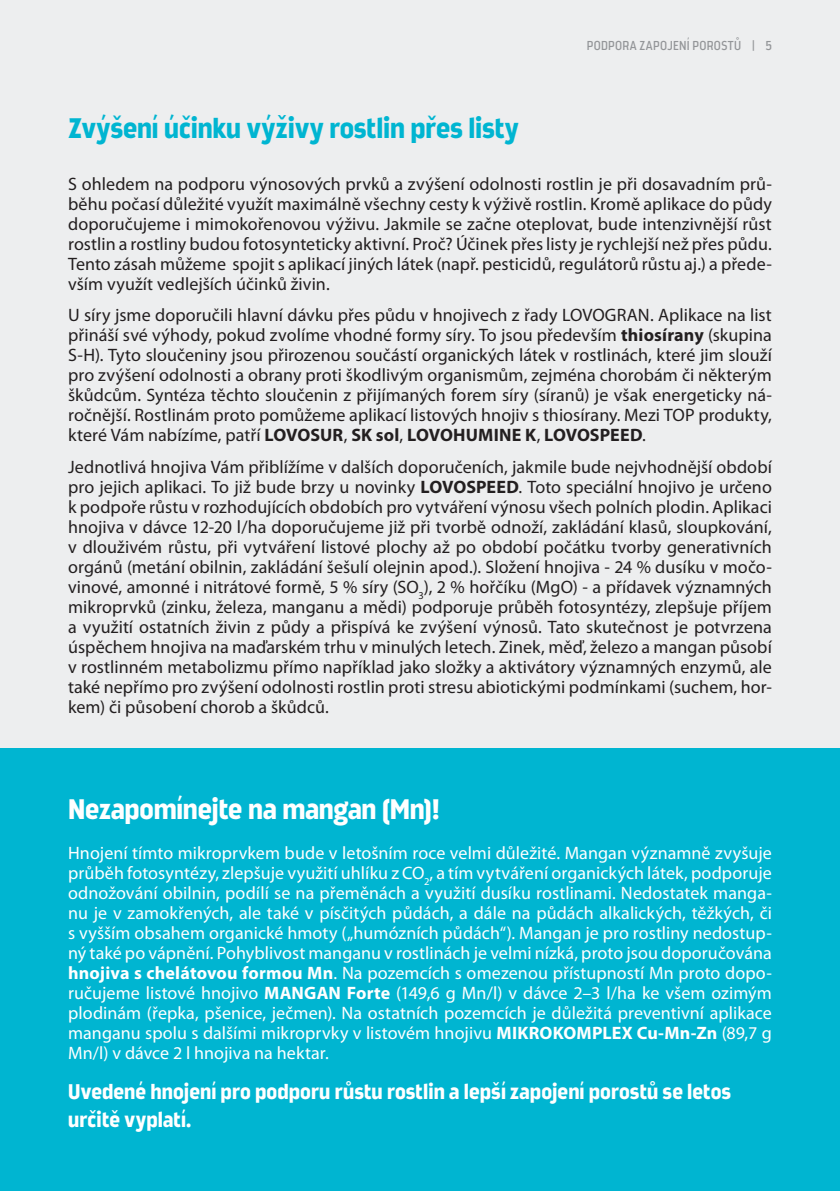
<style>
.page{position:relative;width:840px;height:1191px;background:#fff}
.page>*{position:absolute;margin:0;border:0;box-sizing:border-box;transform-origin:0 0}
.t1{font:700 24px "Good News Sans";letter-spacing:-.005em;color:#00b5d1}
.t2{font:700 24px "Good News Sans";letter-spacing:-.01em;color:#fff}
.t3{font:18px/20px "Myriad Pro";letter-spacing:.005em;color:#231f20;text-align:justify}
.t4{font:18px/20px "Myriad Pro";letter-spacing:.005em;color:#fff;text-align:justify}
.t5{font:700 18px/28px "Good News Sans";letter-spacing:.005em;color:#fff}
.t6{font:11px "Good News Sans";letter-spacing:.04em;color:#939598}
.s1{font-weight:700}
</style>
<div class="page">
<div style="left:0;top:0;width:839px;height:1191px;background:#edeeef"></div>
<div style="left:0;top:749px;width:839px;height:442px;background:#00b5d1"></div>
<p class="t6" style="left:586px;top:37px;width:186px">PODPORA ZAPOJENÍ POROSTŮ | 5</p>
<h1 class="t1" style="left:68px;top:110px;width:452px">Zvýšení účinku výživy rostlin přes listy</h1>
<p class="t3" style="left:68px;top:174px;width:704px">S ohledem na podporu výnosových prvků a zvýšení odolnosti rostlin je při dosavadním prů&shy;běhu počasí důležité využít maximálně všechny cesty k výživě rostlin. Kromě aplikace do půdy doporučujeme i mimokořenovou výživu. Jakmile se začne oteplovat, bude intenzivnější růst rostlin a rostliny budou fotosynteticky aktivní. Proč? Účinek přes listy je rychlejší než přes půdu.<br>Tento zásah můžeme spojit s aplikací jiných látek (např. pesticidů, regulátorů růstu aj.) a přede&shy;vším využít vedlejších účinků živin.</p>
<p class="t3" style="left:68px;top:305px;width:705px">U síry jsme doporučili hlavní dávku přes půdu v hnojivech z řady LOVOGRAN. Aplikace na list přináší své výhody, pokud zvolíme vhodné formy síry. To jsou především <span class="s1">thiosírany</span> (skupina S-H). Tyto sloučeniny jsou přirozenou součástí organických látek v rostlinách, které jim slouží pro zvýšení odolnosti a obrany proti škodlivým organismům, zejména chorobám či některým škůdcům. Syntéza těchto sloučenin z přijímaných forem síry (síranů) je však energeticky ná&shy;ročnější. Rostlinám proto pomůžeme aplikací listových hnojiv s thiosírany. Mezi TOP produkty, které Vám nabízíme, patří <span class="s1">LOVOSUR</span>, <span class="s1">SK sol</span>, <span class="s1">LOVOHUMINE K</span>, <span class="s1">LOVOSPEED</span>.</p>
<p class="t3" style="left:68px;top:457px;width:705px">Jednotlivá hnojiva Vám přiblížíme v dalších doporučeních, jakmile bude nejvhodnější období pro jejich aplikaci. To již bude brzy u novinky <span class="s1">LOVOSPEED</span>. Toto speciální hnojivo je určeno k podpoře růstu v rozhodujících obdobích pro vytváření výnosu všech polních plodin. Aplikaci hnojiva v dávce 12-20 l/ha doporučujeme již při tvorbě odnoží, zakládání klasů, sloupkování, v dlouživém růstu, při vytváření listové plochy až po období počátku tvorby generativních orgánů (metání obilnin, zakládání šešulí olejnin apod.). Složení hnojiva - 24 % dusíku v močo&shy;vinové, amonné i nitrátové formě, 5 % síry (SO<sub>3</sub>), 2 % hořčíku (MgO) - a přídavek významných mikroprvků (zinku, železa, manganu a mědi) podporuje průběh fotosyntézy, zlepšuje příjem a využití ostatních živin z půdy a přispívá ke zvýšení výnosů. Tato skutečnost je potvrzena úspěchem hnojiva na maďarském trhu v minulých letech. Zinek, měď, železo a mangan působí v rostlinném metabolizmu přímo například jako složky a aktivátory významných enzymů, ale také nepřímo pro zvýšení odolnosti rostlin proti stresu abiotickými podmínkami (suchem, hor&shy;kem) či působení chorob a škůdců.</p>
<h1 class="t2" style="left:68px;top:791px;width:373px">Nezapomínejte na mangan (Mn)!</h1>
<p class="t4" style="left:68px;top:843px;width:705px">Hnojení tímto mikroprvkem bude v letošním roce velmi důležité. Mangan významně zvyšuje průběh fotosyntézy, zlepšuje využití uhlíku z CO<sub>2</sub>, a tím vytváření organických látek, podporuje odnožování obilnin, podílí se na přeměnách a využití dusíku rostlinami. Nedostatek manga&shy;nu je v zamokřených, ale také v písčitých půdách, a dále na půdách alkalických, těžkých, či s vyšším obsahem organické hmoty („humózních půdách“). Mangan je pro rostliny nedostup&shy;ný také po vápnění. Pohyblivost manganu v rostlinách je velmi nízká, proto jsou doporučována <span class="s1">hnojiva s chelátovou formou Mn</span>. Na pozemcích s omezenou přístupností Mn proto dopo&shy;ručujeme listové hnojivo <span class="s1">MANGAN Forte</span> (149,6 g Mn/l) v dávce 2–3 l/ha ke všem ozimým plodinám (řepka, pšenice, ječmen). Na ostatních pozemcích je důležitá preventivní aplikace manganu spolu s dalšími mikroprvky v listovém hnojivu <span class="s1">MIKROKOMPLEX Cu-Mn-Zn</span> (89,7 g Mn/l) v dávce 2 l hnojiva na hektar.</p>
<p class="t5" style="left:68px;top:1078px;width:664px">Uvedené hnojení pro podporu růstu rostlin a lepší zapojení porostů se letos určitě vyplatí.</p>
</div>
